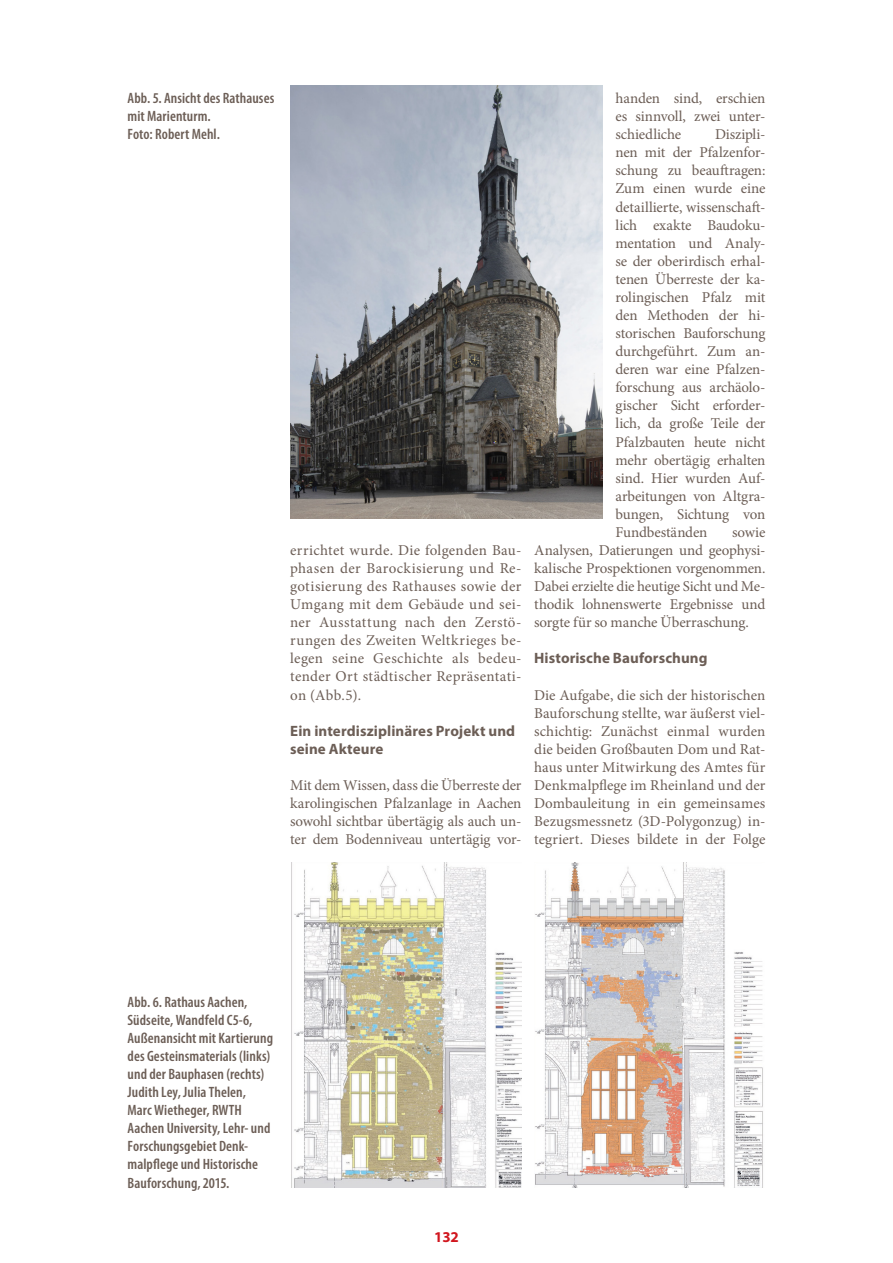
<style>
.page{position:relative;width:893px;height:1263px;background:#fff}
.page>*{position:absolute;margin:0;border:0;box-sizing:border-box;transform-origin:0 0}
.Text{font:15px/18px "Minion Pro";letter-spacing:-.005em;color:#6c5e56;text-align:justify}
.Bildunterschrift{font:600 condensed 15px/18px "Myriad Pro";letter-spacing:.005em;color:#6c5e56}
.Überschrift_im_Text{font:700 15px/18px "Myriad Pro";letter-spacing:.005em;color:#6c5e56}
.t1{font:700 15px "Myriad Pro";color:#d1161e}
</style>
<div class="page">
<img style="left:535px;top:862px;width:228px;height:325px">
<img style="left:291px;top:862px;width:230px;height:325px">
<img style="left:290px;top:85px;width:313px;height:434px">
<p class="Bildunterschrift" style="left:128px;top:89px;width:148px">Abb. 5. Ansicht des Rathauses mit Marienturm.<br>Foto: Robert Mehl.</p>
<p class="Text" style="left:290px;top:541px;width:233px">errichtet wurde. Die folgenden Bau&shy;phasen der Barockisierung und Re&shy;gotisierung des Rathauses sowie der Umgang mit dem Gebäude und sei&shy;ner Ausstattung nach den Zerstö&shy;rungen des Zweiten Weltkrieges be&shy;legen seine Geschichte als bedeu&shy;tender Ort städtischer Repräsentati&shy;on (Abb.5).</p>
<p class="Überschrift_im_Text" style="left:290px;top:721px;width:227px">Ein interdisziplinäres Projekt und seine Akteure</p>
<p class="Text" style="left:290px;top:776px;width:233px">Mit dem Wissen, dass die Überreste der karolingischen Pfalzanlage in Aachen sowohl sichtbar übertägig als auch un&shy;ter dem Bodenniveau untertägig vor-</p>
<p class="Text" style="left:615px;top:89px;width:151px">handen sind, erschien es sinnvoll, zwei unter&shy;schiedliche</p>
<p class="Text" style="left:615px;top:126px;width:151px;text-indent:99px">Diszipli&shy;nen mit der Pfalzenfor&shy;schung zu beauftragen:<br>Zum einen wurde eine detaillierte, wissenschaft&shy;lich exakte Baudoku&shy;mentation und Analy&shy;se der oberirdisch erhal&shy;tenen Überreste der ka&shy;rolingischen Pfalz mit den Methoden der hi&shy;storischen Bauforschung durchgeführt. Zum an&shy;deren war eine Pfalzen&shy;forschung aus archäolo&shy;gischer Sicht erforder&shy;lich, da große Teile der Pfalzbauten heute nicht mehr obertägig erhalten sind. Hier wurden Auf&shy;arbeitungen von Altgra&shy;bungen, Sichtung von Fundbeständen</p>
<p class="Text" style="left:534px;top:523px;width:233px;text-indent:198px">sowie Analysen, Datierungen und geophysi&shy;kalische Prospektionen vorgenommen.<br>Dabei erzielte die heutige Sicht und Me&shy;thodik lohnenswerte Ergebnisse und sorgte für so manche Überraschung.</p>
<p class="Überschrift_im_Text" style="left:534px;top:649px;width:175px">Historische Bauforschung</p>
<p class="Text" style="left:534px;top:686px;width:233px">Die Aufgabe, die sich der historischen Bauforschung stellte, war äußerst viel&shy;schichtig: Zunächst einmal wurden die beiden Großbauten Dom und Rat&shy;haus unter Mitwirkung des Amtes für Denkmalpflege im Rheinland und der Dombauleitung in ein gemeinsames Bezugsmessnetz (3D-Polygonzug) in&shy;tegriert. Dieses bildete in der Folge</p>
<p class="Bildunterschrift" style="left:128px;top:993px;width:147px">Abb. 6. Rathaus Aachen,<br>Südseite, Wandfeld C5-6,<br>Außenansicht mit Kartierung des Gesteinsmaterials (links) und der Bauphasen (rechts)<br>Judith Ley, JuliaThelen,<br>MarcWietheger, RWTH<br>Aachen University, Lehr- und<br>Forschungsgebiet Denk&shy;malpflege und Historische<br>Bauforschung, 2015.</p>
<p class="t1" style="left:434px;top:1227px;width:26px">132</p>
</div>
